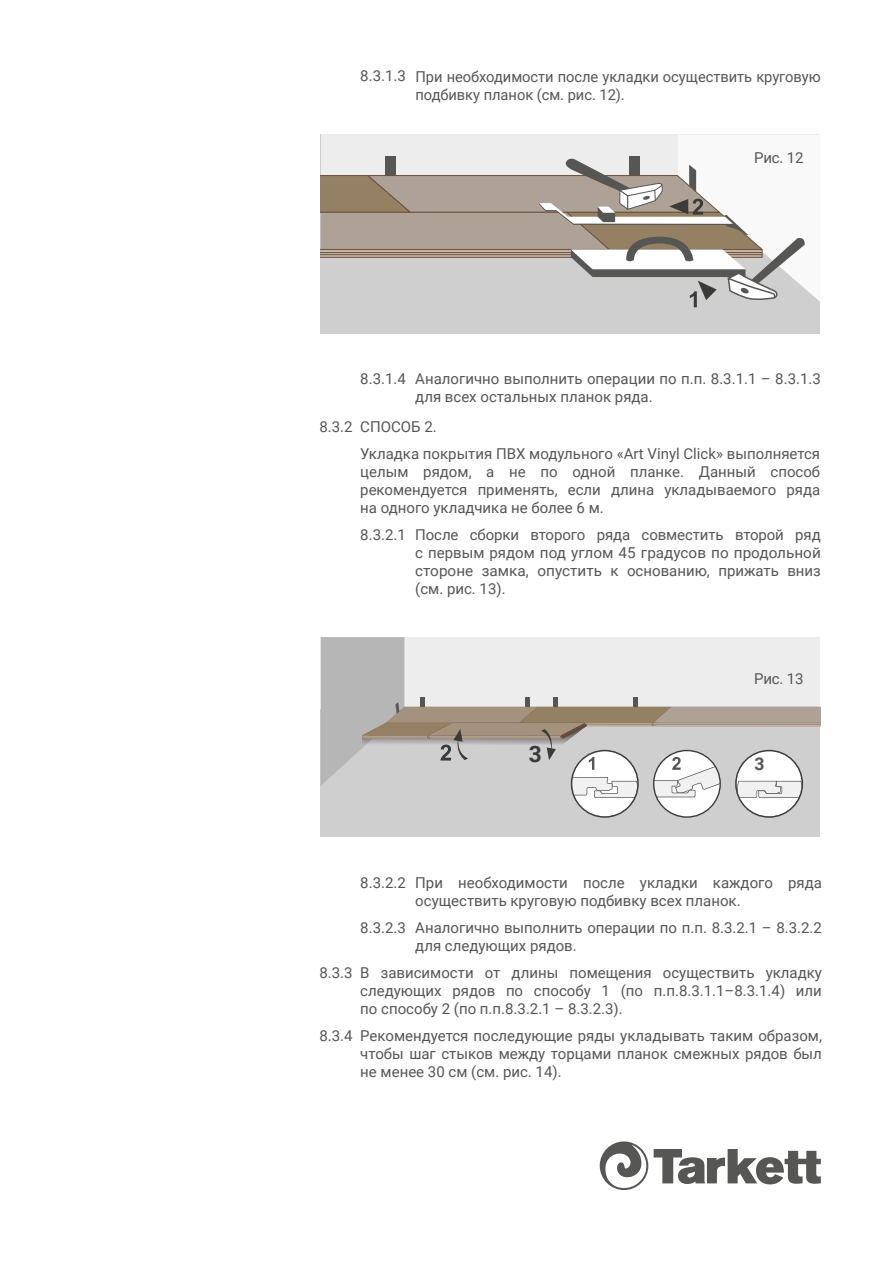
<style>
.page{position:relative;width:893px;height:1263px;background:#fff}
.page>*{position:absolute;margin:0;border:0;box-sizing:border-box;transform-origin:0 0}
.t1{font:700 22.65px "Roboto";color:#3a3a39}
.t2{font:700 17.55px "Roboto";color:#565655}
.t3{font:15px/18px "Roboto";color:#565655}
</style>
<div class="page">
<div style="left:321px;top:134px;width:499px;height:200px;background:#cfcfcf"></div>
<svg style="left:321px;top:134px;width:499px;height:174px"></svg>
<div style="left:321px;top:710px;width:499px;height:127px;background:#cfcfcf"></div>
<svg style="left:321px;top:637px;width:499px;height:181px"></svg>
<svg style="left:600px;top:1141px;width:221px;height:49px"></svg>
<p class="t3" style="left:360px;top:66px;width:47px">8.3.1.3</p>
<p class="t3" style="left:415px;top:67px;width:407px">При необходимости после укладки осуществить круговую подбивку планок (см. рис. 12).</p>
<p class="t3" style="left:754px;top:148px;width:51px">Рис. 12</p>
<p class="t3" style="left:319px;top:417px;width:35px">8.3.2</p>
<p class="t3" style="left:360px;top:369px;width:47px">8.3.1.4</p>
<p class="t3" style="left:415px;top:369px;width:407px">Аналогично выполнить операции по п.п. 8.3.1.1 – 8.3.1.3 для всех остальных планок ряда.</p>
<p class="t3" style="left:360px;top:413px;width:461px;line-height:27px">СПОСОБ 2.<br>Укладка покрытия ПВХ модульного «Art Vinyl Click» выполняется</p>
<p class="t3" style="left:360px;top:462px;width:461px;text-align:justify">целым рядом, а не по одной планке. Данный способ рекомендуется применять, если длина укладываемого ряда на одного укладчика не более 6 м.</p>
<p class="t3" style="left:415px;top:525px;width:407px;text-align:justify">После сборки второго ряда совместить второй ряд с первым рядом под углом 45 градусов по продольной стороне замка, опустить к основанию, прижать вниз (см. рис. 13).</p>
<p class="t3" style="left:360px;top:525px;width:47px">8.3.2.1</p>
<h1 class="t1" style="left:529px;top:738px;width:15px">3</h1>
<p class="t3" style="left:754px;top:669px;width:51px">Рис. 13</p>
<p class="t2" style="left:754px;top:751px;width:12px">3</p>
<p class="t3" style="left:319px;top:963px;width:35px">8.3.3</p>
<p class="t3" style="left:319px;top:1026px;width:35px">8.3.4</p>
<p class="t3" style="left:415px;top:873px;width:408px">При необходимости после укладки каждого ряда осуществить круговую подбивку всех планок.</p>
<p class="t3" style="left:415px;top:918px;width:408px">Аналогично выполнить операции по п.п. 8.3.2.1 – 8.3.2.2 для следующих рядов.</p>
<p class="t3" style="left:360px;top:963px;width:463px;text-align:justify">В зависимости от длины помещения осуществить укладку следующих рядов по способу 1 (по п.п.8.3.1.1–8.3.1.4) или по способу 2 (по п.п.8.3.2.1 – 8.3.2.3).</p>
<p class="t3" style="left:360px;top:1026px;width:463px;text-align:justify">Рекомендуется последующие ряды укладывать таким образом, чтобы шаг стыков между торцами планок смежных рядов был не менее 30 см (см. рис. 14).</p>
<p class="t3" style="left:360px;top:873px;width:47px">8.3.2.2</p>
<p class="t3" style="left:360px;top:918px;width:47px">8.3.2.3</p>
</div>
